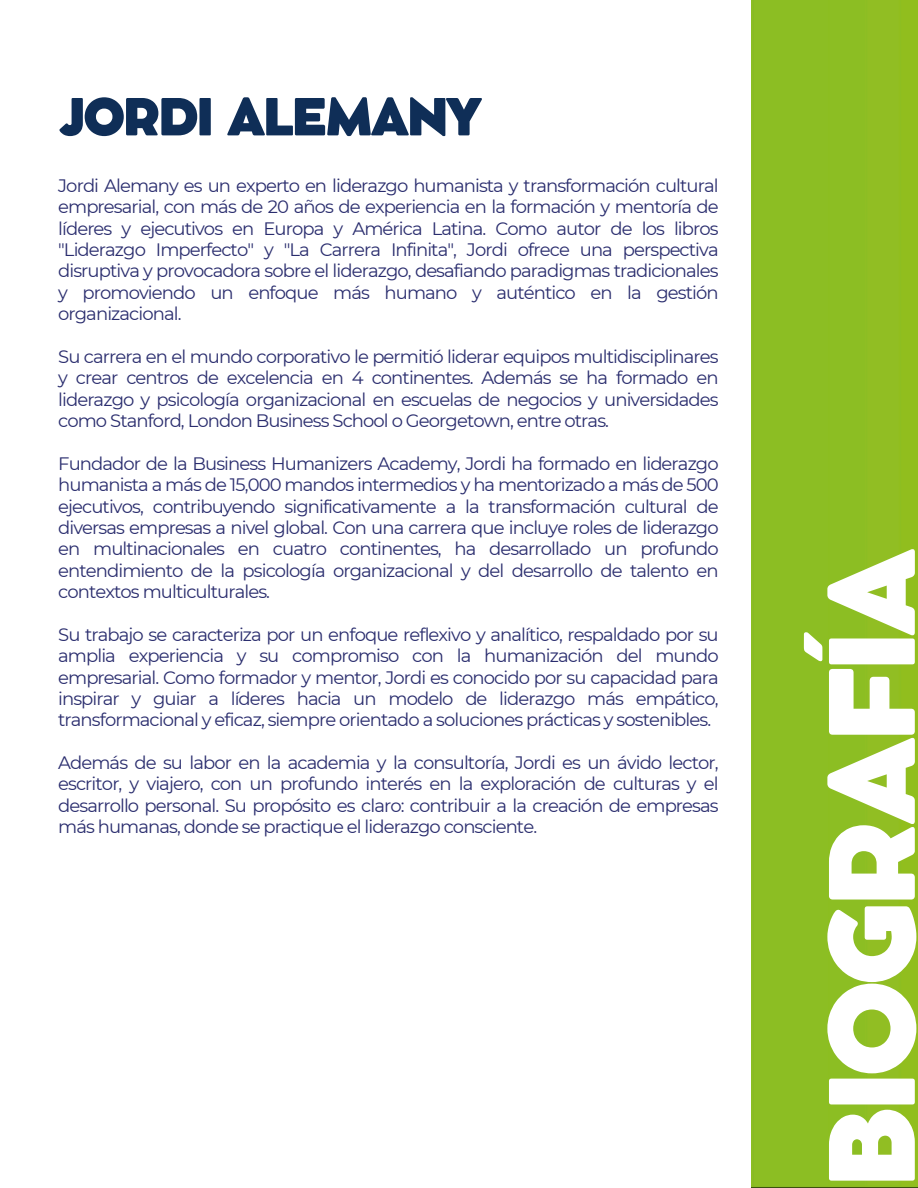
<style>
.page{position:relative;width:918px;height:1188px;background:#fff}
.page>*{position:absolute;margin:0;border:0;box-sizing:border-box;transform-origin:0 0}
.t1{font:800 115.8px "Cocomat Pro";letter-spacing:-.05em;color:#fff}
.t2{font:800 50.4px "Cocomat Pro";letter-spacing:-.05em;color:#0f2e57}
.t3{font:18px/21.3px "Montserrat";letter-spacing:-.05em;color:#2a2d6e;text-align:justify}
</style>
<div class="page">
<div style="left:751px;top:0;width:167px;height:1188px;background:#8cbe23"></div>
<p class="t2" style="left:58px;top:98px;width:425px">JORDI ALEMANY</p>
<p class="t3" style="left:58px;top:175px;width:662px">Jordi Alemany es un experto en liderazgo humanista y transformación cultural empresarial, con más de 20 años de experiencia en la formación y mentoría de líderes y ejecutivos en Europa y América Latina. Como autor de los libros "Liderazgo Imperfecto" y "La Carrera Infinita", Jordi ofrece una perspectiva disruptiva y provocadora sobre el liderazgo, desafiando paradigmas tradicionales y promoviendo un enfoque más humano y auténtico en la gestión organizacional.</p>
<h1 class="t3" style="left:58px;top:346px;width:662px">Su carrera en el mundo corporativo le permitió liderar equipos multidisciplinares y crear centros de excelencia en 4 continentes. Además se ha formado en liderazgo y psicología organizacional en escuelas de negocios y universidades como Stanford, London Business School o Georgetown, entre otras.</h1>
<h2 class="t3" style="left:58px;top:453px;width:662px">Fundador de la Business Humanizers Academy, Jordi ha formado en liderazgo humanista a más de 15,000 mandos intermedios y ha mentorizado a más de 500 ejecutivos, contribuyendo significativamente a la transformación cultural de diversas empresas a nivel global. Con una carrera que incluye roles de liderazgo en multinacionales en cuatro continentes, ha desarrollado un profundo entendimiento de la psicología organizacional y del desarrollo de talento en contextos multiculturales.</h2>
<p class="t3" style="left:58px;top:624px;width:662px">Su trabajo se caracteriza por un enfoque reflexivo y analítico, respaldado por su amplia experiencia y su compromiso con la humanización del mundo empresarial. Como formador y mentor, Jordi es conocido por su capacidad para inspirar y guiar a líderes hacia un modelo de liderazgo más empático, transformacional y eficaz, siempre orientado a soluciones prácticas y sostenibles.</p>
<p class="t3" style="left:58px;top:752px;width:662px">Además de su labor en la academia y la consultoría, Jordi es un ávido lector, escritor, y viajero, con un profundo interés en la exploración de culturas y el desarrollo personal. Su propósito es claro: contribuir a la creación de empresas más humanas, donde se practique el liderazgo consciente.</p>
<p class="t1" style="left:829px;top:1188px;width:642px;rotate:-90deg">BIOGRAFÍA</p>
</div>
